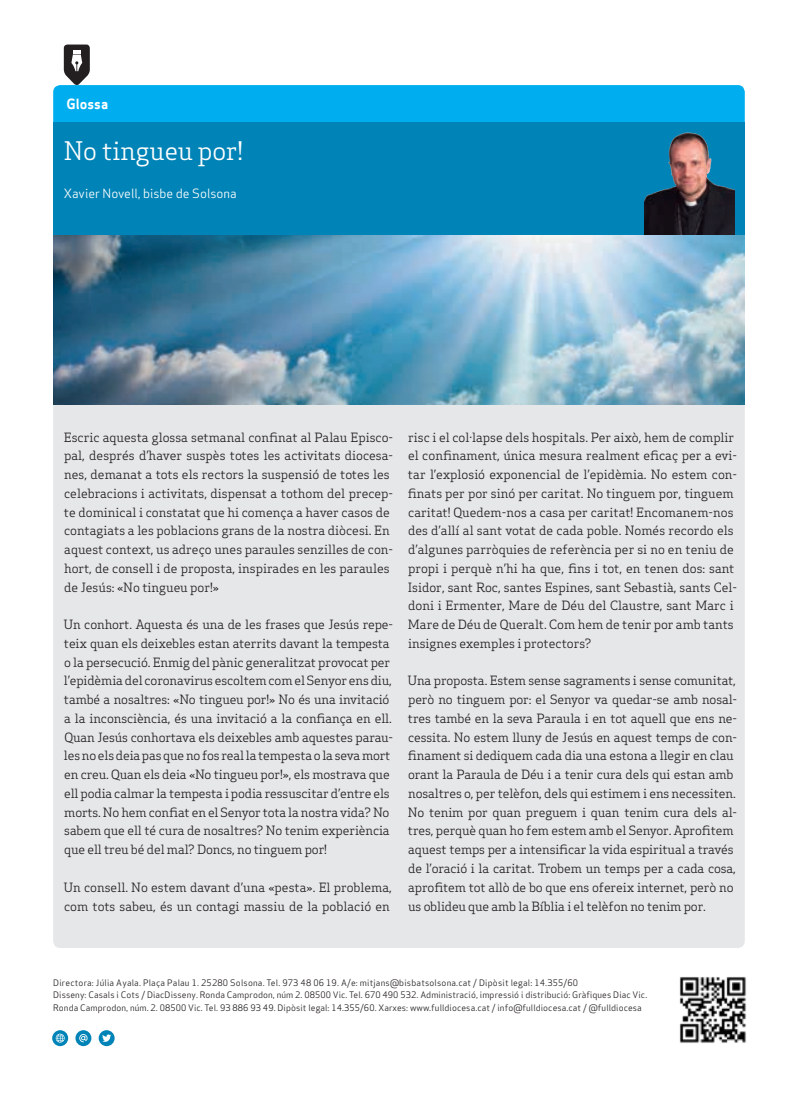
<style>
.page{position:relative;width:798px;height:1099px;background:#fff}
.page>*{position:absolute;margin:0;border:0;box-sizing:border-box;transform-origin:0 0}
.Subtitol_Secció{font:25px "Apex Serif";color:#fff}
.Titular_Secció_Petit{font:13.75px "Apex Sans Bold T";color:#fff}
.Text_General{font:12.5px/18.8px "Apex Serif";letter-spacing:-.01em;color:#231f20}
.Titulars{font:12.5px "Apex Sans Book T";color:#fff}
.Titulars-2{font:8.75px/12.5px "Apex Sans Book T";letter-spacing:.01em;color:#231f20}
</style>
<div class="page">
<img style="left:679px;top:977px;width:67px;height:66px">
<svg style="left:52px;top:1030px;width:16px;height:16px"></svg>
<svg style="left:56px;top:1033px;width:9px;height:9px"></svg>
<svg style="left:75px;top:1030px;width:16px;height:16px"></svg>
<svg style="left:79px;top:1033px;width:9px;height:9px"></svg>
<svg style="left:99px;top:1030px;width:16px;height:16px"></svg>
<svg style="left:102px;top:1034px;width:9px;height:8px"></svg>
<div style="left:53px;top:123px;width:691px;height:112px;background:#0083b6"></div>
<svg style="left:53px;top:45px;width:691px;height:78px"></svg>
<div style="left:53px;top:404px;width:691px;height:544px;background:#e6e7e9"></div>
<img style="left:644px;top:132px;width:89px;height:103px">
<img style="left:53px;top:235px;width:691px;height:169px">
<p class="Titular_Secció_Petit" style="left:67px;top:95px;width:43px">Glossa</p>
<p class="Subtitol_Secció" style="left:64px;top:135px;width:181px">No tingueu por!</p>
<p class="Titulars" style="left:64px;top:185px;width:174px">Xavier Novell, bisbe de Solsona</p>
<p class="Text_General" style="left:64px;top:427px;width:330px">Escric aquesta glossa setmanal confinat al Palau Episco&shy;pal, després d’haver suspès totes les activitats diocesa&shy;nes, demanat a tots els rectors la suspensió de totes les celebracions i activitats, dispensat a tothom del precep&shy;te dominical i constatat que hi comença a haver casos de contagiats a les poblacions grans de la nostra diòcesi. En aquest context, us adreço unes paraules senzilles de con&shy;hort, de consell i de proposta, inspirades en les paraules de Jesús: «No tingueu por!»</p>
<p class="Text_General" style="left:64px;top:615px;width:330px">Un conhort. Aquesta és una de les frases que Jesús repe&shy;teix quan els deixebles estan aterrits davant la tempesta o la persecució. Enmig del pànic generalitzat provocat per l’epidèmia del coronavirus escoltem com el Senyor ens diu, també a nosaltres: «No tingueu por!» No és una invitació a la inconsciència, és una invitació a la confiança en ell.<br>Quan Jesús conhortava els deixebles amb aquestes parau&shy;les no els deia pas que no fos real la tempesta o la seva mort en creu. Quan els deia «No tingueu por!», els mostrava que ell podia calmar la tempesta i podia ressuscitar d’entre els morts. No hem confiat en el Senyor tota la nostra vida? No sabem que ell té cura de nosaltres? No tenim experiència que ell treu bé del mal? Doncs, no tinguem por!</p>
<p class="Text_General" style="left:64px;top:877px;width:329px">Un consell. No estem davant d’una «pesta». El problema, com tots sabeu, és un contagi massiu de la població en</p>
<p class="Text_General" style="left:407px;top:427px;width:331px">risc i el col·lapse dels hospitals. Per això, hem de complir el confinament, única mesura realment eficaç per a evi&shy;tar l’explosió exponencial de l’epidèmia. No estem con&shy;finats per por sinó per caritat. No tinguem por, tinguem caritat! Quedem-nos a casa per caritat! Encomanem-nos des d’allí al sant votat de cada poble. Només recordo els d’algunes parròquies de referència per si no en teniu de propi i perquè n’hi ha que, fins i tot, en tenen dos: sant Isidor, sant Roc, santes Espines, sant Sebastià, sants Cel&shy;doni i Ermenter, Mare de Déu del Claustre, sant Marc i Mare de Déu de Queralt. Com hem de tenir por amb tants insignes exemples i protectors?</p>
<p class="Text_General" style="left:408px;top:671px;width:330px">Una proposta. Estem sense sagraments i sense comunitat, però no tinguem por: el Senyor va quedar-se amb nosal&shy;tres també en la seva Paraula i en tot aquell que ens ne&shy;cessita. No estem lluny de Jesús en aquest temps de con&shy;finament si dediquem cada dia una estona a llegir en clau orant la Paraula de Déu i a tenir cura dels qui estan amb nosaltres o, per telèfon, dels qui estimem i ens necessiten.<br>No tenim por quan preguem i quan tenim cura dels al&shy;tres, perquè quan ho fem estem amb el Senyor. Aprofitem aquest temps per a intensificar la vida espiritual a través de l’oració i la caritat. Trobem un temps per a cada cosa, aprofitem tot allò de bo que ens ofereix internet, però no us oblideu que amb la Bíblia i el telèfon no tenim por.</p>
<p class="Titulars-2" style="left:53px;top:976px;width:526px">Directora: Júlia Ayala. Plaça Palau 1. 25280 Solsona. Tel. 973 48 06 19. A/e: mitjans@bisbatsolsona.cat / Dipòsit legal: 14.355/60</p>
<p class="Titulars-2" style="left:53px;top:988px;width:595px">Disseny: Casals i Cots / DiacDisseny. Ronda Camprodon, núm 2. 08500 Vic. Tel. 670 490 532. Administració, impressió i distribució: Gràfiques Diac Vic.<br>Ronda Camprodon, núm. 2. 08500 Vic. Tel. 93 886 93 49. Dipòsit legal: 14.355/60. Xarxes: www.fulldiocesa.cat / info@fulldiocesa.cat / @fulldiocesa</p>
</div>
